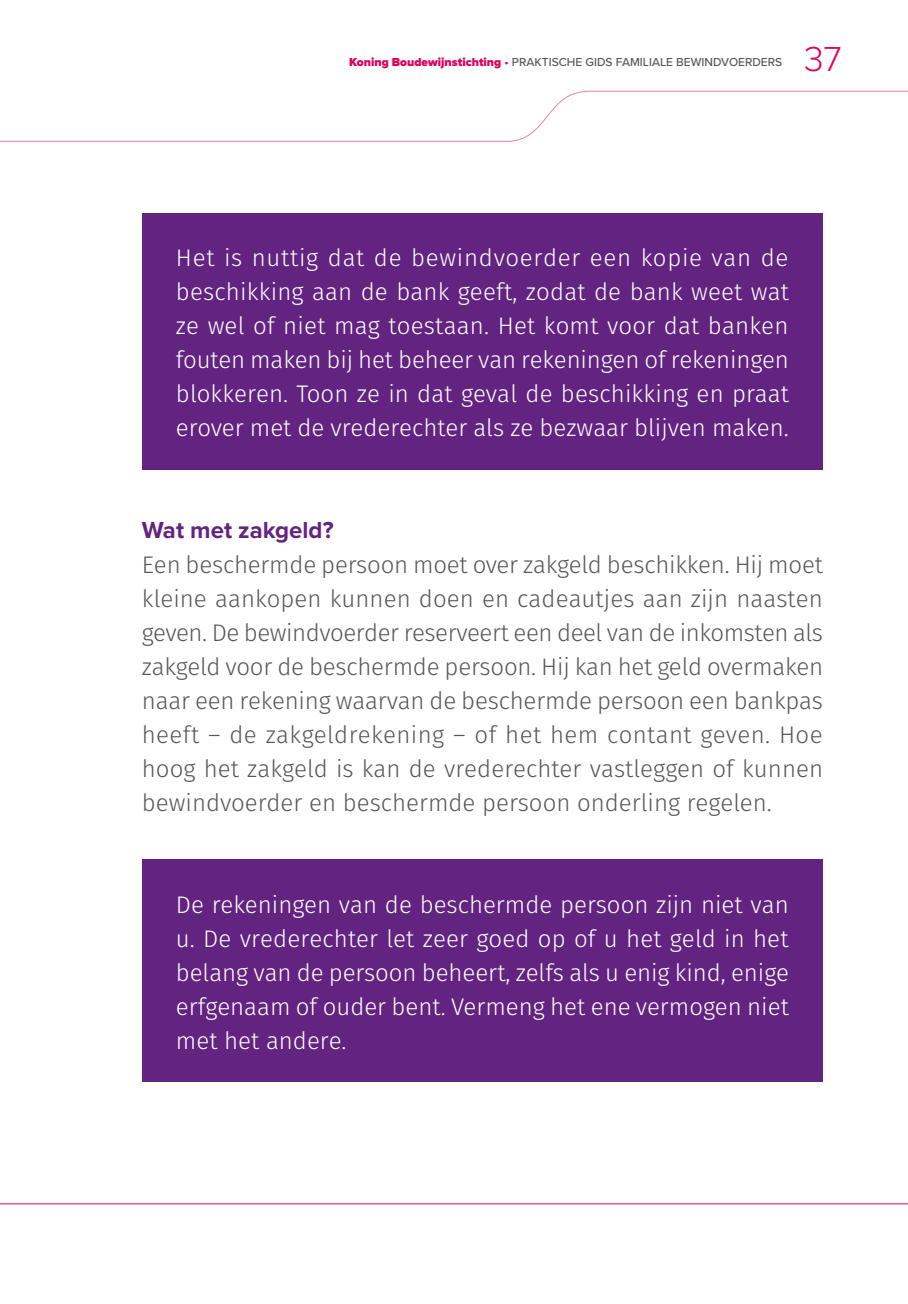
<style>
.page{position:relative;width:908px;height:1304px;background:#fff}
.page>*{position:absolute;margin:0;border:0;box-sizing:border-box;transform-origin:0 0}
.t1{font:300 36px "Proxima Nova";color:#e2005b}
.t2{font:300 24px/34px "Fira Sans";color:#fff;text-align:justify}
.t3{font:300 24px/34px "Fira Sans";color:#575756;text-align:justify}
.t4{font:700 24px "Proxima Nova";color:#632381}
.t5{font:500 12px "Proxima Nova";color:#575756}
.s1{font-weight:900;color:#e2005b}
.s2{color:#e2005b}
</style>
<div class="page">
<svg style="left:0;top:1203px;width:907px;height:2px;background:#f07fac"></svg>
<svg style="left:0;top:90px;width:907px;height:52px"></svg>
<div style="left:142px;top:214px;width:680px;height:256px;background:#632381"></div>
<div style="left:142px;top:860px;width:680px;height:222px;background:#632381"></div>
<p class="t5" style="left:349px;top:53px;width:434px"><span class="s1">Koning Boudewijnstichting</span> <span class="s2">•</span> PRAKTISCHE GIDS FAMILIALE BEWINDVOERDERS</p>
<h1 class="t1" style="left:803px;top:32px;width:39px">37</h1>
<p class="t2" style="left:176px;top:241px;width:614px">Het is nuttig dat de bewindvoerder een kopie van de beschikking aan de bank geeft, zodat de bank weet wat ze wel of niet mag toestaan. Het komt voor dat banken fouten maken bij het beheer van rekeningen of rekeningen blokkeren. Toon ze in dat geval de beschikking en praat erover met de vrederechter als ze bezwaar blijven maken.</p>
<p class="t4" style="left:142px;top:513px;width:193px">Wat met zakgeld?</p>
<p class="t3" style="left:142px;top:547px;width:682px">Een beschermde persoon moet over zakgeld beschikken. Hij moet kleine aankopen kunnen doen en cadeautjes aan zijn naasten geven. De bewindvoerder reserveert een deel van de inkomsten als zakgeld voor de beschermde persoon. Hij kan het geld overmaken naar een rekening waarvan de beschermde persoon een bankpas heeft – de zakgeldrekening – of het hem contant geven. Hoe hoog het zakgeld is kan de vrederechter vastleggen of kunnen bewindvoerder en beschermde persoon onderling regelen.</p>
<p class="t2" style="left:176px;top:887px;width:614px">De rekeningen van de beschermde persoon zijn niet van u. De vrederechter let zeer goed op of u het geld in het belang van de persoon beheert, zelfs als u enig kind, enige erfgenaam of ouder bent. Vermeng het ene vermogen niet met het andere.</p>
</div>
